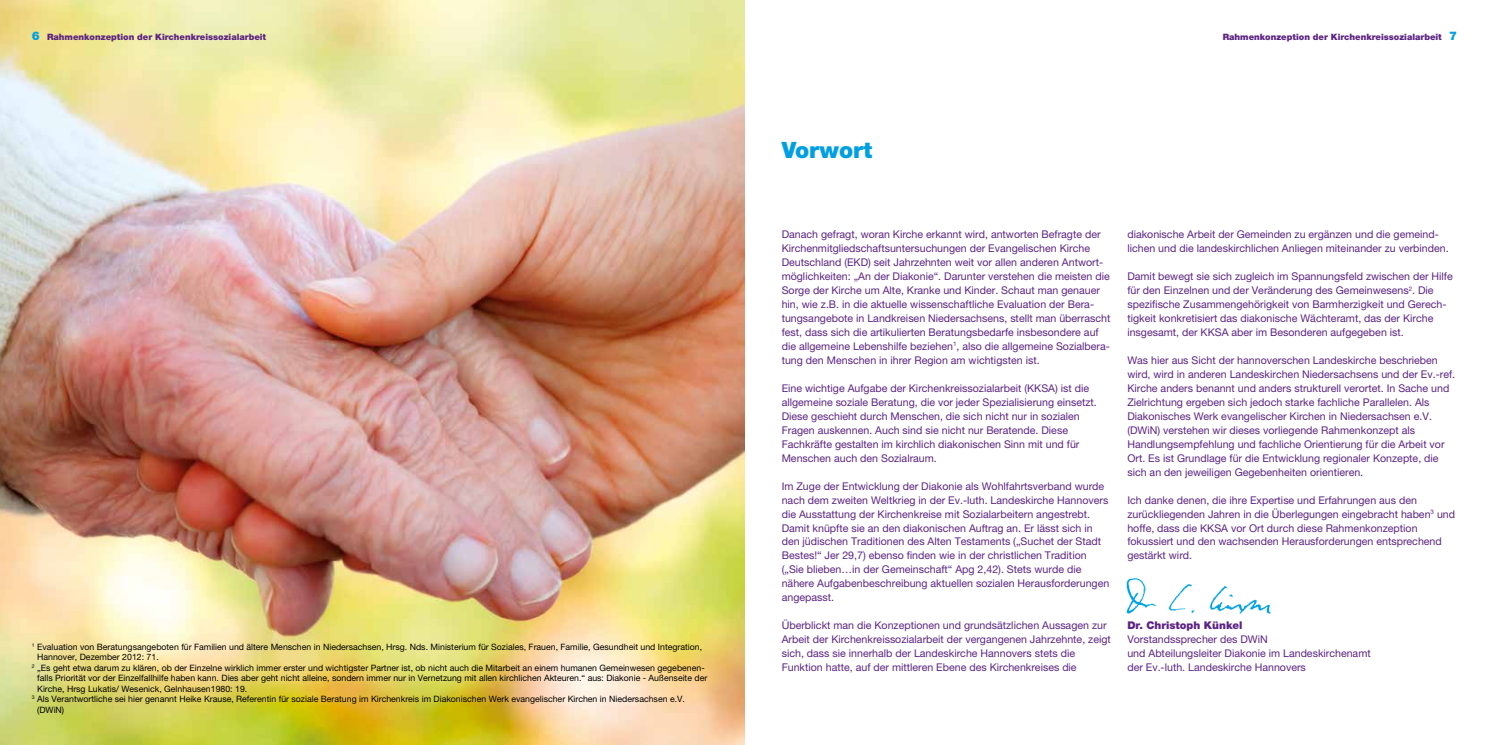
<style>
.page{position:relative;width:1489px;height:745px;background:#fff}
.page>*{position:absolute;margin:0;border:0;box-sizing:border-box;transform-origin:0 0}
.t1{font:900 22.5px "Helvetica Neue LT Pro";color:#009fe3}
.t2{font:10.62px/14px "Helvetica Neue LT Pro";color:#5c2483}
.t3{font:900 10.62px "Helvetica Neue LT Pro";color:#5c2483}
.t4{font:8.75px "Helvetica Neue LT Pro";color:#000}
.t5{font:900 8.75px "Helvetica Neue LT Pro";color:#5c2483}
.s1{font-size:11.88px;color:#009fe3}
</style>
<div class="page">
<img style="left:0;top:0;width:744px;height:744px">
<img style="left:1126px;top:578px;width:145px;height:36px">
<p class="t5" style="left:32px;top:32px;width:236px"><span class="s1">6</span> Rahmenkonzeption der Kirchenkreissozialarbeit</p>
<p class="t4" style="left:32px;top:640px;width:671px"><sup>1</sup> Evaluation von Beratungsangeboten für Familien und ältere Menschen in Niedersachsen, Hrsg. Nds. Ministerium für Soziales, Frauen, Familie, Gesundheit und Integration,</p>
<p class="t4" style="left:37px;top:651px;width:123px">Hannover, Dezember 2012: 71.</p>
<p class="t4" style="left:32px;top:661px;width:674px"><sup>2</sup> „Es geht etwa darum zu klären, ob der Einzelne wirklich immer erster und wichtigster Partner ist, ob nicht auch die Mitarbeit an einem humanen Gemeinwesen gegebenen-</p>
<p class="t4" style="left:37px;top:672px;width:671px">falls Priorität vor der Einzelfallhilfe haben kann. Dies aber geht nicht alleine, sondern immer nur in Vernetzung mit allen kirchlichen Akteuren.“ aus: Diakonie - Außenseite der</p>
<p class="t4" style="left:37px;top:682px;width:212px">Kirche, Hrsg Lukatis/ Wesenick, Gelnhausen1980: 19.</p>
<p class="t4" style="left:32px;top:693px;width:654px"><sup>3</sup> Als Verantwortliche sei hier genannt Heike Krause, Referentin für soziale Beratung im Kirchenkreis im Diakonischen Werk evangelischer Kirchen in Niedersachsen e.V.</p>
<p class="t4" style="left:37px;top:703px;width:29px">(DWiN)</p>
<p class="t5" style="left:1222px;top:32px;width:236px">Rahmenkonzeption der Kirchenkreissozialarbeit <span class="s1">7</span></p>
<h1 class="t1" style="left:781px;top:136px;width:92px">Vorwort</h1>
<p class="t2" style="left:781px;top:227px;width:330px">Danach gefragt, woran Kirche erkannt wird, antworten Befragte der Kirchenmitgliedschaftsuntersuchungen der Evangelischen Kirche Deutschland (EKD) seit Jahrzehnten weit vor allen anderen Antwort&shy;möglichkeiten: „An der Diakonie“. Darunter verstehen die meisten die Sorge der Kirche um Alte, Kranke und Kinder. Schaut man genauer hin, wie z.B. in die aktuelle wissenschaftliche Evaluation der Bera&shy;tungsangebote in Landkreisen Niedersachsens, stellt man überrascht fest, dass sich die artikulierten Beratungsbedarfe insbesondere auf die allgemeine Lebenshilfe beziehen<sup>1</sup>, also die allgemeine Sozialbera&shy;tung den Menschen in ihrer Region am wichtigsten ist.</p>
<p class="t2" style="left:781px;top:380px;width:316px">Eine wichtige Aufgabe der Kirchenkreissozialarbeit (KKSA) ist die allgemeine soziale Beratung, die vor jeder Spezialisierung einsetzt.<br>Diese geschieht durch Menschen, die sich nicht nur in sozialen Fragen auskennen. Auch sind sie nicht nur Beratende. Diese Fachkräfte gestalten im kirchlich diakonischen Sinn mit und für Menschen auch den Sozialraum.</p>
<p class="t2" style="left:781px;top:478px;width:329px">Im Zuge der Entwicklung der Diakonie als Wohlfahrtsverband wurde nach dem zweiten Weltkrieg in der Ev.-luth. Landeskirche Hannovers die Ausstattung der Kirchenkreise mit Sozialarbeitern angestrebt.<br>Damit knüpfte sie an den diakonischen Auftrag an. Er lässt sich in den jüdischen Traditionen des Alten Testaments („Suchet der Stadt Bestes!“ Jer 29,7) ebenso finden wie in der christlichen Tradition („Sie blieben…in der Gemeinschaft“ Apg 2,42). Stets wurde die nähere Aufgabenbeschreibung aktuellen sozialen Herausforderungen angepasst.</p>
<p class="t2" style="left:781px;top:618px;width:330px">Überblickt man die Konzeptionen und grundsätzlichen Aussagen zur Arbeit der Kirchenkreissozialarbeit der vergangenen Jahrzehnte, zeigt sich, dass sie innerhalb der Landeskirche Hannovers stets die Funktion hatte, auf der mittleren Ebene des Kirchenkreises die</p>
<p class="t2" style="left:1127px;top:227px;width:323px">diakonische Arbeit der Gemeinden zu ergänzen und die gemeind&shy;lichen und die landeskirchlichen Anliegen miteinander zu verbinden.</p>
<p class="t2" style="left:1127px;top:269px;width:327px">Damit bewegt sie sich zugleich im Spannungsfeld zwischen der Hilfe für den Einzelnen und der Veränderung des Gemeinwesens<sup>2</sup>. Die spezifische Zusammengehörigkeit von Barmherzigkeit und Gerech&shy;tigkeit konkretisiert das diakonische Wächteramt, das der Kirche insgesamt, der KKSA aber im Besonderen aufgegeben ist.</p>
<p class="t2" style="left:1127px;top:353px;width:329px">Was hier aus Sicht der hannoverschen Landeskirche beschrieben wird, wird in anderen Landeskirchen Niedersachsens und der Ev.-ref.<br>Kirche anders benannt und anders strukturell verortet. In Sache und Zielrichtung ergeben sich jedoch starke fachliche Parallelen. Als Diakonisches Werk evangelischer Kirchen in Niedersachsen e.V. (DWiN) verstehen wir dieses vorliegende Rahmenkonzept als Handlungsempfehlung und fachliche Orientierung für die Arbeit vor Ort. Es ist Grundlage für die Entwicklung regionaler Konzepte, die sich an den jeweiligen Gegebenheiten orientieren.</p>
<p class="t2" style="left:1127px;top:492px;width:329px">Ich danke denen, die ihre Expertise und Erfahrungen aus den zurückliegenden Jahren in die Überlegungen eingebracht haben<sup>3</sup> und hoffe, dass die KKSA vor Ort durch diese Rahmenkonzeption fokussiert und den wachsenden Herausforderungen entsprechend gestärkt wird.</p>
<p class="t3" style="left:1127px;top:618px;width:117px">Dr. Christoph Künkel</p>
<p class="t2" style="left:1127px;top:632px;width:245px">Vorstandssprecher des DWiN<br>und Abteilungsleiter Diakonie im Landeskirchenamt der Ev.-luth. Landeskirche Hannovers</p>
</div>
